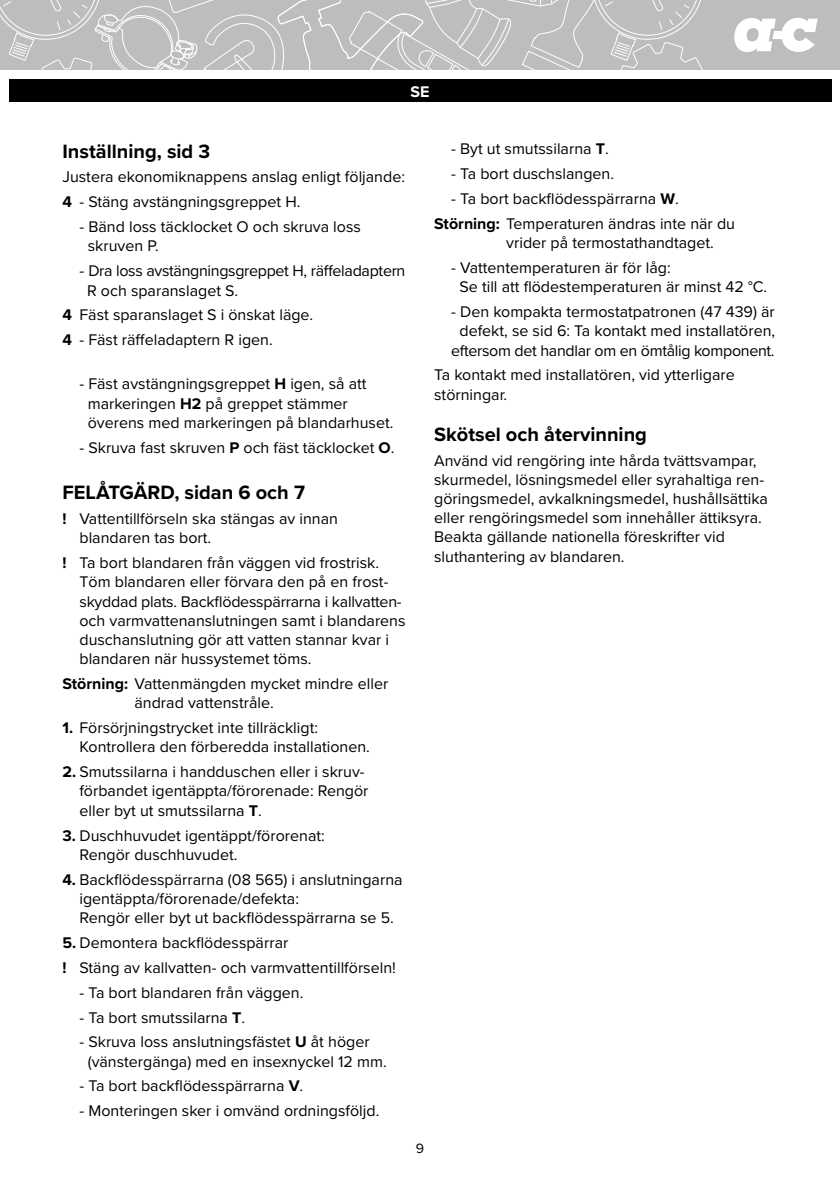
<style>
.page{position:relative;width:840px;height:1191px;background:#fff}
.page>*{position:absolute;margin:0;border:0;box-sizing:border-box;transform-origin:0 0}
.t1{font:700 20px "Proxima Nova";color:#000}
.t2{font:16px/19.2px "Proxima Nova";color:#000}
.t3{font:16px/19.2px "Proxima Nova";letter-spacing:-.02em;color:#000}
.t4{font:700 16px "Proxima Nova";color:#fff}
.t5{font:14px "Proxima Nova";color:#000}
.s1{font-weight:700}
</style>
<div class="page">
<div style="left:0;top:0;width:839px;height:70px;background:#bbbdbe"></div>
<svg style="left:0;top:0;width:703px;height:70px"></svg>
<svg style="left:734px;top:18px;width:83px;height:34px"></svg>
<div style="left:9px;top:79px;width:822px;height:23px;background:#000"></div>
<p class="t4" style="left:410px;top:80px;width:20px">SE</p>
<p class="t1" style="left:62px;top:136px;width:149px">Inställning, sid 3</p>
<p class="t2" style="left:62px;top:164px;width:344px;line-height:24.8px">Justera ekonomiknappens anslag enligt följande:<br><span class="s1">4</span> - Stäng avstängningsgreppet H.</p>
<p class="t2" style="left:88px;top:216px;width:274px;text-indent:-8px">- Bänd loss täcklocket O och skruva loss skruven P.</p>
<p class="t3" style="left:87px;top:261px;width:320px;text-indent:-8px">- Dra loss avstängningsgreppet H, räffeladaptern<br>R och sparanslaget S.</p>
<p class="t2" style="left:62px;top:302px;width:252px;line-height:24.8px"><span class="s1">4</span> Fäst sparanslaget S i önskat läge.<br><span class="s1">4</span> - Fäst räffeladaptern R igen.</p>
<p class="t2" style="left:88px;top:374px;width:307px;text-indent:-8px">- Fäst avstängningsgreppet <span class="s1">H</span> igen, så att markeringen <span class="s1">H2</span> på greppet stämmer överens med markeringen på blandarhuset.</p>
<p class="t2" style="left:79px;top:437px;width:316px">- Skruva fast skruven <span class="s1">P</span> och fäst täcklocket <span class="s1">O</span>.</p>
<p class="t1" style="left:62px;top:477px;width:244px">FELÅTGÄRD, sidan 6 och 7</p>
<p class="t2" style="left:79px;top:508px;width:260px;text-indent:-17px"><span class="s1">!</span> Vattentillförseln ska stängas av innan blandaren tas bort.</p>
<p class="t2" style="left:79px;top:552px;width:327px;text-indent:-17px"><span class="s1">!</span> Ta bort blandaren från väggen vid frostrisk.<br>Töm blandaren eller förvara den på en frost&shy;skyddad plats. Backflödesspärrarna i kallvatten&shy;och varmvattenanslutningen samt i blandarens duschanslutning gör att vatten stannar kvar i blandaren när hussystemet töms.</p>
<p class="t2" style="left:134px;top:673px;width:255px;text-indent:-72px"><span class="s1">Störning:</span> Vattenmängden mycket mindre eller ändrad vattenstråle.</p>
<p class="t2" style="left:79px;top:717px;width:292px;text-indent:-17px"><span class="s1">1.</span> Försörjningstrycket inte tillräckligt:<br>Kontrollera den förberedda installationen.</p>
<p class="t2" style="left:79px;top:761px;width:290px;text-indent:-17px"><span class="s1">2.</span> Smutssilarna i handduschen eller i skruv&shy;förbandet igentäppta/förorenade: Rengör eller byt ut smutssilarna <span class="s1">T</span>.</p>
<p class="t2" style="left:79px;top:825px;width:247px;text-indent:-17px"><span class="s1">3.</span> Duschhuvudet igentäppt/förorenat:<br>Rengör duschhuvudet.</p>
<p class="t2" style="left:79px;top:869px;width:324px;text-indent:-17px"><span class="s1">4.</span> Backflödesspärrarna (08 565) i anslutningarna igentäppta/förorenade/defekta:<br>Rengör eller byt ut backflödesspärrarna se 5.</p>
<p class="t2" style="left:62px;top:929px;width:335px;line-height:24.8px"><span class="s1">5.</span> Demontera backflödesspärrar<br><span class="s1">!</span> Stäng av kallvatten- och varmvattentillförseln!</p>
<p class="t2" style="left:79px;top:982px;width:225px">- Ta bort blandaren från väggen.</p>
<p class="t2" style="left:79px;top:1007px;width:167px">- Ta bort smutssilarna <span class="s1">T</span>.</p>
<p class="t2" style="left:88px;top:1031px;width:300px;text-indent:-8px">- Skruva loss anslutningsfästet <span class="s1">U</span> åt höger (vänstergänga) med en insexnyckel 12 mm.</p>
<p class="t2" style="left:79px;top:1075px;width:225px">- Ta bort backflödesspärrarna <span class="s1">V</span>.</p>
<p class="t2" style="left:79px;top:1100px;width:301px">- Monteringen sker i omvänd ordningsföljd.</p>
<p class="t2" style="left:451px;top:139px;width:159px">- Byt ut smutssilarna <span class="s1">T</span>.</p>
<p class="t2" style="left:451px;top:164px;width:164px">- Ta bort duschslangen.</p>
<p class="t2" style="left:434px;top:186px;width:302px;line-height:24.8px;text-indent:17px">- Ta bort backflödesspärrarna <span class="s1">W</span>.<br><span class="s1">Störning:</span> Temperaturen ändras inte när du</p>
<p class="t2" style="left:506px;top:232px;width:209px">vrider på termostathandtaget.</p>
<p class="t2" style="left:459px;top:257px;width:309px;text-indent:-8px">- Vattentemperaturen är för låg:<br>Se till att flödestemperaturen är minst 42 °C.</p>
<p class="t2" style="left:451px;top:301px;width:325px;text-align:center">- Den kompakta termostatpatronen (47 439) är defekt, se sid 6: Ta kontakt med installatören, eftersom det handlar om en ömtålig komponent.</p>
<p class="t2" style="left:434px;top:365px;width:302px">Ta kontakt med installatören, vid ytterligare störningar.</p>
<p class="t1" style="left:434px;top:419px;width:214px">Skötsel och återvinning</p>
<p class="t2" style="left:434px;top:450px;width:335px">Använd vid rengöring inte hårda tvättsvampar, skurmedel, lösningsmedel eller syrahaltiga ren&shy;göringsmedel, avkalkningsmedel, hushållsättika eller rengöringsmedel som innehåller ättiksyra.<br>Beakta gällande nationella föreskrifter vid sluthantering av blandaren.</p>
<p class="t5" style="left:415px;top:1138px;width:10px">9</p>
</div>
